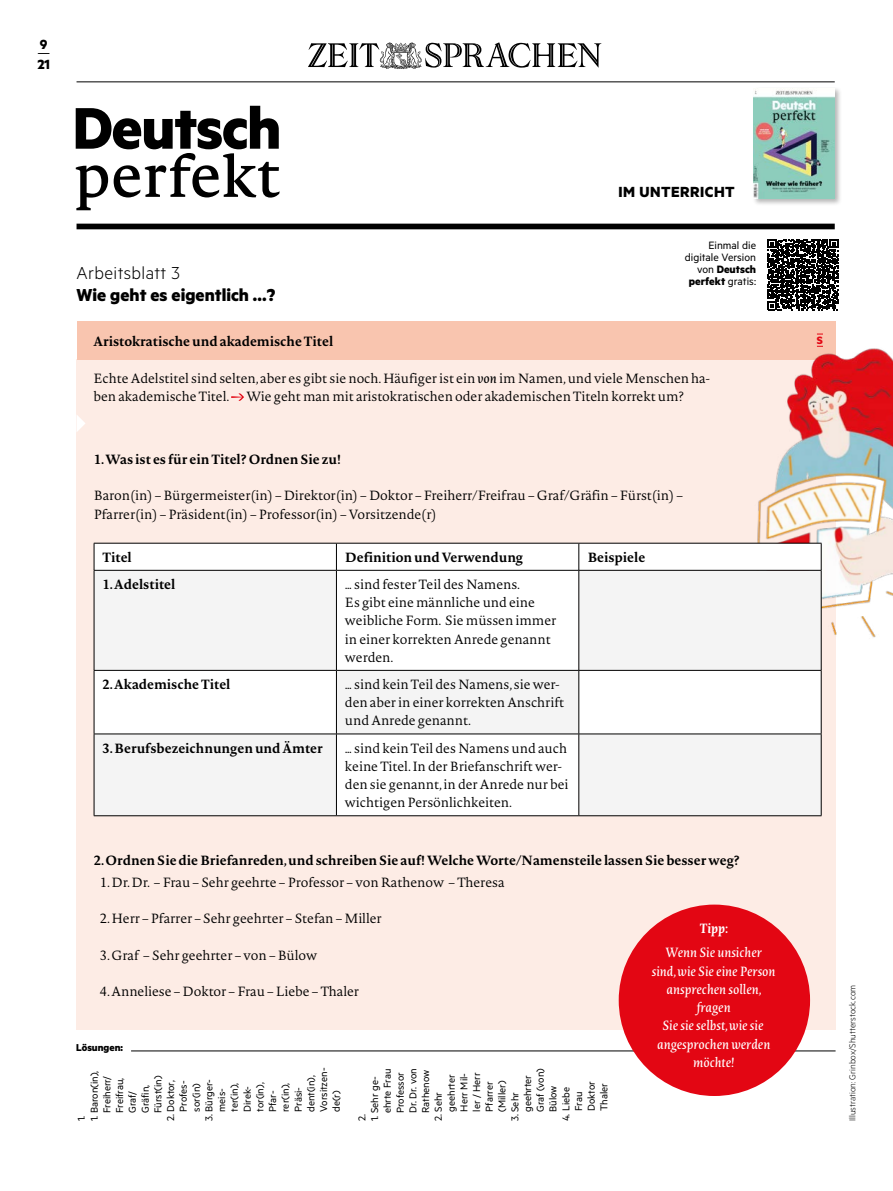
<style>
.page{position:relative;width:893px;height:1191px;background:#fff}
.page>*{position:absolute;margin:0;border:0;box-sizing:border-box;transform-origin:0 0}
.t1{font:700 19.5px "Metric";color:#000}
.t2{font:300 19.5px "Metric";letter-spacing:.02em;color:#000}
.t3{font:700 16.5px "Metric";letter-spacing:.03em;color:#000}
.t4{font:700 15px "Metric";color:#000}
.t5{font:15px "Metric";color:#000}
.t6{font:300 13.2px/18.3px "Novel Pro";letter-spacing:-.005em;color:#000}
.t7{font:700 13.2px "Novel Pro";letter-spacing:-.005em;color:#000}
.t8{font:italic 13.2px/18.3px "Novel Pro";letter-spacing:-.005em;color:#fff;text-align:center}
.t9{font:italic 700 13.2px "Novel Pro";color:#fff}
.t10{font:12px/12px "Metric";color:#000;text-align:right}
.t11{font:700 12px "Metric";color:#e30613}
.t12{font:11.25px/12.8px "Metric";color:#000}
.t13{font:700 11.25px "Metric";color:#000}
.t14{font:300 9.75px "Metric";color:#000}
.s1{font-weight:700}
.s2{font-weight:400;font-style:italic}
</style>
<div class="page">
<div style="left:77px;top:224px;width:758px;height:5px;background:#000"></div>
<svg style="left:76px;top:106px;width:204px;height:104px"></svg>
<hr style="left:77px;top:82px;width:758px;height:1px;background:#000">
<svg style="left:308px;top:42px;width:293px;height:27px"></svg>
<div style="left:752px;top:87px;width:90px;height:119px;background:#000;opacity:.29"></div>
<img style="left:754px;top:88px;width:81px;height:111px">
<div style="left:77px;top:359px;width:759px;height:670px;background:#fdece5"></div>
<svg style="left:77px;top:415px;width:8px;height:17px"></svg>
<div style="left:77px;top:321px;width:759px;height:39px;background:#f9c5af"></div>
<svg style="left:231px;top:393px;width:13px;height:8px"></svg>
<hr style="left:131px;top:1050px;width:705px;height:1px;background:#000">
<svg style="left:767px;top:239px;width:71px;height:71px"></svg>
<img style="left:703px;top:345px;width:190px;height:293px">
<div style="left:95px;top:544px;width:726px;height:26px;background:#fff"></div>
<svg style="left:95px;top:571px;width:726px;height:244px;fill:#f4f4f4"></svg>
<hr style="left:94px;top:543px;width:242px;height:1px;background:#000">
<svg style="left:94px;top:543px;width:1px;height:27px"></svg>
<hr style="left:336px;top:543px;width:243px;height:1px;background:#000">
<svg style="left:336px;top:543px;width:1px;height:27px"></svg>
<hr style="left:579px;top:543px;width:242px;height:1px;background:#000">
<svg style="left:578px;top:543px;width:1px;height:27px"></svg>
<svg style="left:821px;top:543px;width:1px;height:27px"></svg>
<hr style="left:94px;top:570px;width:242px;height:1px;background:#000">
<hr style="left:94px;top:570px;width:1px;height:100px;background:#000">
<hr style="left:336px;top:570px;width:243px;height:1px;background:#000">
<hr style="left:336px;top:570px;width:1px;height:100px;background:#000">
<hr style="left:94px;top:670px;width:242px;height:1px;background:#000">
<hr style="left:94px;top:670px;width:1px;height:63px;background:#000">
<hr style="left:821px;top:670px;width:1px;height:63px;background:#000">
<hr style="left:336px;top:815px;width:243px;height:1px;background:#000">
<hr style="left:336px;top:670px;width:243px;height:1px;background:#000">
<hr style="left:336px;top:670px;width:1px;height:63px;background:#000">
<hr style="left:578px;top:670px;width:1px;height:63px;background:#000">
<hr style="left:336px;top:733px;width:243px;height:1px;background:#000">
<hr style="left:579px;top:570px;width:242px;height:1px;background:#000">
<hr style="left:578px;top:570px;width:1px;height:100px;background:#000">
<hr style="left:821px;top:570px;width:1px;height:100px;background:#000">
<hr style="left:579px;top:670px;width:242px;height:1px;background:#000">
<hr style="left:94px;top:733px;width:242px;height:1px;background:#000">
<hr style="left:94px;top:734px;width:1px;height:81px;background:#000">
<hr style="left:336px;top:734px;width:1px;height:81px;background:#000">
<hr style="left:94px;top:815px;width:242px;height:1px;background:#000">
<hr style="left:579px;top:733px;width:242px;height:1px;background:#000">
<hr style="left:578px;top:734px;width:1px;height:81px;background:#000">
<hr style="left:821px;top:734px;width:1px;height:81px;background:#000">
<hr style="left:579px;top:815px;width:242px;height:1px;background:#000">
<div style="left:619px;top:904px;width:191px;height:192px;background:#e30613;border-radius:50%"></div>
<p class="t4" style="left:40px;top:35px;width:9px">9</p>
<p class="t5" style="left:37px;top:45px;width:14px">—</p>
<p class="t4" style="left:37px;top:55px;width:14px">21</p>
<h1 class="t2" style="left:77px;top:261px;width:105px">Arbeitsblatt 3</h1>
<h1 class="t1" style="left:77px;top:282px;width:200px">Wie geht es eigentlich …?</h1>
<p class="t3" style="left:619px;top:182px;width:118px">IM UNTERRICHT</p>
<p class="t10" style="left:685px;top:239px;width:73px">Einmal die digitale Version von <span class="s1">Deutsch perfekt</span> gratis:</p>
<p class="t7" style="left:94px;top:331px;width:241px">Aristokratische und akademische Titel</p>
<p class="t11" style="left:817px;top:333px;width:8px">S</p>
<p class="t6" style="left:94px;top:368px;width:618px">Echte Adelstitel sind selten, aber es gibt sie noch. Häufiger ist ein <span class="s2">von</span> im Namen, und viele Menschen ha&shy;ben akademische Titel.</p>
<p class="t6" style="left:246px;top:386px;width:439px">Wie geht man mit aristokratischen oder akademischen Titeln korrekt um?</p>
<p class="t7" style="left:94px;top:449px;width:249px">1. Was ist es für ein Titel? Ordnen Sie zu!</p>
<p class="t6" style="left:94px;top:486px;width:591px">Baron(in) – Bürgermeister(in) – Direktor(in) – Doktor – Freiherr/Freifrau – Graf/Gräfin – Fürst(in) –<br>Pfarrer(in) – Präsident(in) – Professor(in) – Vorsitzende(r)</p>
<p class="t7" style="left:103px;top:547px;width:31px">Titel</p>
<p class="t7" style="left:345px;top:547px;width:180px">Definition und Verwendung</p>
<p class="t7" style="left:587px;top:547px;width:59px">Beispiele</p>
<p class="t7" style="left:103px;top:574px;width:74px">1. Adelstitel</p>
<p class="t6" style="left:345px;top:574px;width:213px">… sind fester Teil des Namens.<br>Es gibt eine männliche und eine weibliche Form. Sie müssen immer in einer korrekten Anrede genannt werden.</p>
<p class="t7" style="left:103px;top:674px;width:129px">2. Akademische Titel</p>
<p class="t6" style="left:345px;top:674px;width:221px">… sind kein Teil des Namens, sie wer&shy;den aber in einer korrekten Anschrift und Anrede genannt.</p>
<p class="t7" style="left:103px;top:738px;width:222px">3. Berufsbezeichnungen und Ämter</p>
<p class="t6" style="left:345px;top:738px;width:225px">… sind kein Teil des Namens und auch keine Titel. In der Briefanschrift wer&shy;den sie genannt, in der Anrede nur bei wichtigen Persönlichkeiten.</p>
<p class="t7" style="left:94px;top:850px;width:647px">2. Ordnen Sie die Briefanreden, und schreiben Sie auf! Welche Worte/Namensteile lassen Sie besser weg?</p>
<p class="t6" style="left:100px;top:872px;width:406px">1. Dr. Dr. – Frau – Sehr geehrte – Professor – von Rathenow – Theresa</p>
<p class="t6" style="left:100px;top:909px;width:283px">2. Herr – Pfarrer – Sehr geehrter – Stefan – Miller</p>
<p class="t6" style="left:100px;top:945px;width:219px">3. Graf – Sehr geehrter – von – Bülow</p>
<p class="t6" style="left:100px;top:982px;width:261px">4. Anneliese – Doktor – Frau – Liebe – Thaler</p>
<p class="t9" style="left:700px;top:918px;width:30px">Tipp:</p>
<p class="t8" style="left:652px;top:943px;width:125px">Wenn Sie unsicher sind, wie Sie eine Person ansprechen sollen, fragen<br>Sie sie selbst, wie sie angesprochen werden möchte!</p>
<p class="t13" style="left:76px;top:1040px;width:49px">Lösungen:</p>
<p class="t12" style="left:202px;top:1112px;width:46px;text-indent:-9px;rotate:-90deg">3. Bürger&shy;meis&shy;ter(in),<br>Direk&shy;tor(in),<br>Pfar&shy;rer(in),<br>Präsi&shy;dent(in),<br>Vorsitzen&shy;de(r)</p>
<p class="t12" style="left:368px;top:1113px;width:46px;text-indent:-8px;rotate:-90deg">1. Sehr ge&shy;ehrte Frau<br>Professor<br>Dr. Dr. von<br>Rathenow</p>
<p class="t12" style="left:432px;top:1111px;width:41px;text-indent:-10px;rotate:-90deg">2. Sehr geehrter<br>Herr Mil&shy;ler / Herr<br>Pfarrer (Miller)</p>
<p class="t12" style="left:508px;top:1112px;width:45px;text-indent:-9px;rotate:-90deg">3. Sehr geehrter<br>Graf (von)<br>Bülow</p>
<p class="t12" style="left:87px;top:1113px;width:44px;text-indent:-8px;rotate:-90deg">1. Baron(in),<br>Freiherr/<br>Freifrau,<br>Graf/<br>Gräfin,<br>Fürst(in)</p>
<p class="t12" style="left:164px;top:1111px;width:33px;text-align:justify;text-indent:-10px;rotate:-90deg">2. Doktor, Profes&shy;sor(in)</p>
<p class="t12" style="left:559px;top:1111px;width:31px;text-indent:-10px;rotate:-90deg">4. Liebe<br>Frau<br>Doktor<br>Thaler</p>
<p class="t12" style="left:355px;top:1121px;width:9px;rotate:-90deg">2.</p>
<p class="t12" style="left:75px;top:1121px;width:7px;rotate:-90deg">1.</p>
<p class="t14" style="left:847px;top:1121px;width:138px;rotate:-90deg">Illustration: Grinbox/Shutterstock.com</p>
</div>
